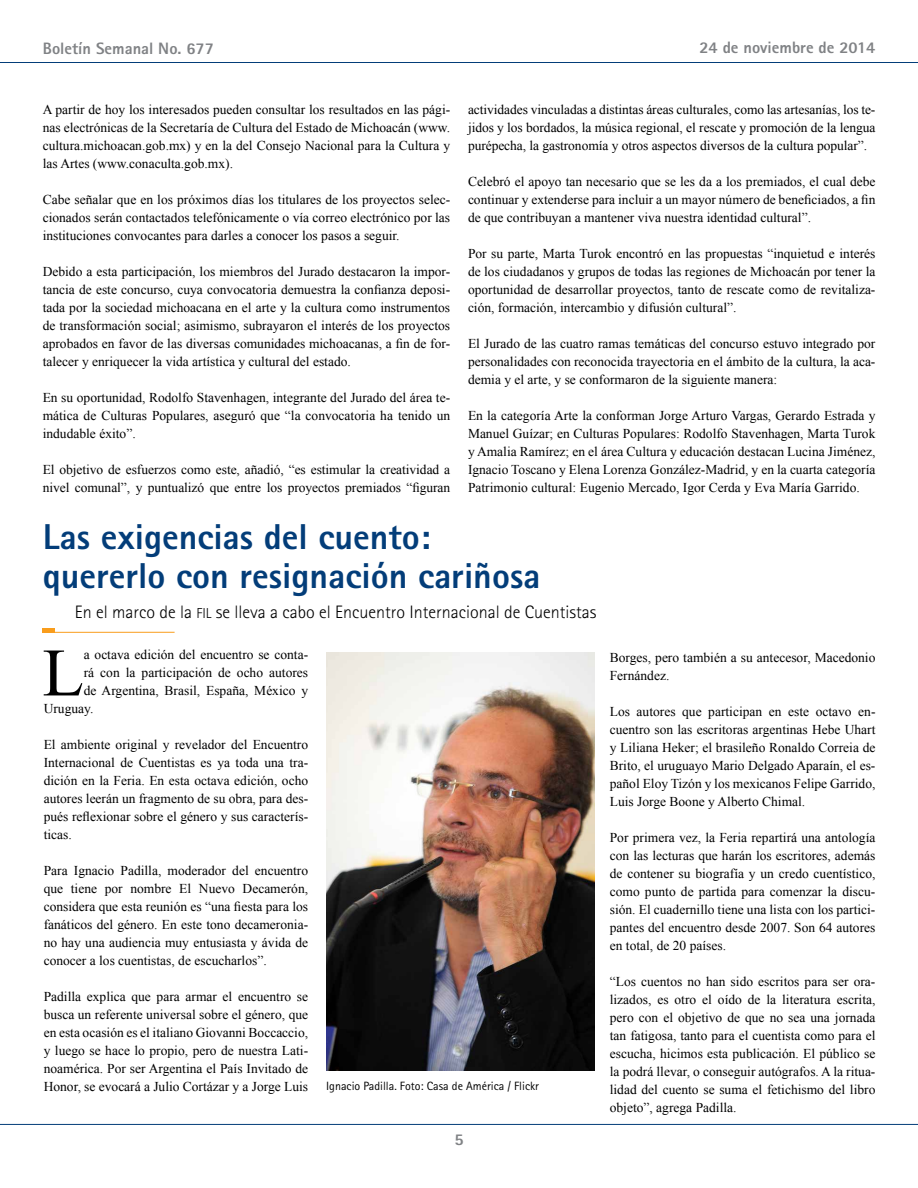
<style>
.page{position:relative;width:918px;height:1188px;background:#fff}
.page>*{position:absolute;margin:0;border:0;box-sizing:border-box;transform-origin:0 0}
.t1{font:67.8px "Times New Roman";color:#000}
.t2{font:800 36px/39px "Rotis Sans Serif";color:#033d79}
.t3{font:300 18px "Rotis Sans Serif";color:#000}
.t4{font:800 16.5px "Rotis Sans Serif";color:#808285}
.t5{font:13.5px/18px "Times New Roman";color:#000;text-align:justify}
.t6{font:12px "Rotis Sans Serif";color:#000}
.s1{font-family:"Rotis Sans Serif Light SC800";font-weight:400;font-size:14.4px}
</style>
<div class="page">
<hr style="left:0;top:62px;width:918px;height:1px;background:#033d79">
<hr style="left:0;top:1124px;width:918px;height:1px;background:#033d79">
<hr style="left:43px;top:632px;width:132px;height:1px;background:#f99d1c">
<hr style="left:43px;top:629px;width:12px;height:4px;background:#f99d1c">
<img style="left:326px;top:653px;width:268px;height:417px">
<p class="t4" style="left:43px;top:38px;width:173px">Boletín Semanal No. 677</p>
<p class="t4" style="left:699px;top:37px;width:178px">24 de noviembre de 2014</p>
<p class="t5" style="left:43px;top:101px;width:409px">A partir de hoy los interesados pueden consultar los resultados en las pági&shy;nas electrónicas de la Secretaría de Cultura del Estado de Michoacán (www. cultura.michoacan.gob.mx) y en la del Consejo Nacional para la Cultura y las Artes (www.conaculta.gob.mx).</p>
<p class="t5" style="left:43px;top:191px;width:409px">Cabe señalar que en los próximos días los titulares de los proyectos selec&shy;cionados serán contactados telefónicamente o vía correo electrónico por las instituciones convocantes para darles a conocer los pasos a seguir.</p>
<p class="t5" style="left:43px;top:263px;width:409px">Debido a esta participación, los miembros del Jurado destacaron la impor&shy;tancia de este concurso, cuya convocatoria demuestra la confianza deposi&shy;tada por la sociedad michoacana en el arte y la cultura como instrumentos de transformación social; asimismo, subrayaron el interés de los proyectos aprobados en favor de las diversas comunidades michoacanas, a fin de for&shy;talecer y enriquecer la vida artística y cultural del estado.</p>
<p class="t5" style="left:43px;top:389px;width:409px">En su oportunidad, Rodolfo Stavenhagen, integrante del Jurado del área te&shy;mática de Culturas Populares, aseguró que “la convocatoria ha tenido un indudable éxito”.</p>
<p class="t5" style="left:43px;top:461px;width:409px">El objetivo de esfuerzos como este, añadió, “es estimular la creatividad a nivel comunal”, y puntualizó que entre los proyectos premiados “figuran</p>
<p class="t5" style="left:468px;top:100px;width:409px">actividades vinculadas a distintas áreas culturales, como las artesanías, los te&shy;jidos y los bordados, la música regional, el rescate y promoción de la lengua purépecha, la gastronomía y otros aspectos diversos de la cultura popular”.</p>
<p class="t5" style="left:468px;top:172px;width:409px">Celebró el apoyo tan necesario que se les da a los premiados, el cual debe continuar y extenderse para incluir a un mayor número de beneficiados, a fin de que contribuyan a mantener viva nuestra identidad cultural”.</p>
<p class="t5" style="left:468px;top:244px;width:409px">Por su parte, Marta Turok encontró en las propuestas “inquietud e interés de los ciudadanos y grupos de todas las regiones de Michoacán por tener la oportunidad de desarrollar proyectos, tanto de rescate como de revitaliza&shy;ción, formación, intercambio y difusión cultural”.</p>
<p class="t5" style="left:468px;top:334px;width:409px">El Jurado de las cuatro ramas temáticas del concurso estuvo integrado por personalidades con reconocida trayectoria en el ámbito de la cultura, la aca&shy;demia y el arte, y se conformaron de la siguiente manera:</p>
<p class="t5" style="left:468px;top:406px;width:409px">En la categoría Arte la conforman Jorge Arturo Vargas, Gerardo Estrada y Manuel Guízar; en Culturas Populares: Rodolfo Stavenhagen, Marta Turok y Amalia Ramírez; en el área Cultura y educación destacan Lucina Jiménez, Ignacio Toscano y Elena Lorenza González-Madrid, y en la cuarta categoría Patrimonio cultural: Eugenio Mercado, Igor Cerda y Eva María Garrido.</p>
<h2 class="t2" style="left:43px;top:517px;width:499px">Las exigencias del cuento: quererlo con resignación cariñosa</h2>
<h3 class="t3" style="left:75px;top:602px;width:523px">En el marco de la <span class="s1">fil</span> se lleva a cabo el Encuentro Internacional de Cuentistas</h3>
<h1 class="t1" style="left:42px;top:627px;width:43px">L</h1>
<p class="t5" style="left:84px;top:646px;width:226px">a octava edición del encuentro se conta-</p>
<p class="t5" style="left:84px;top:664px;width:226px">rá con la participación de ocho autores</p>
<p class="t5" style="left:84px;top:682px;width:226px">de Argentina, Brasil, España, México y</p>
<p class="t5" style="left:44px;top:700px;width:51px">Uruguay.</p>
<p class="t5" style="left:44px;top:736px;width:266px">El ambiente original y revelador del Encuentro Internacional de Cuentistas es ya toda una tra&shy;dición en la Feria. En esta octava edición, ocho autores leerán un fragmento de su obra, para des&shy;pués reflexionar sobre el género y sus caracterís&shy;ticas.</p>
<p class="t5" style="left:44px;top:862px;width:266px">Para Ignacio Padilla, moderador del encuentro que tiene por nombre El Nuevo Decamerón, considera que esta reunión es “una fiesta para los fanáticos del género. En este tono decameronia&shy;no hay una audiencia muy entusiasta y ávida de conocer a los cuentistas, de escucharlos”.</p>
<p class="t5" style="left:44px;top:988px;width:266px">Padilla explica que para armar el encuentro se busca un referente universal sobre el género, que en esta ocasión es el italiano Giovanni Boccaccio, y luego se hace lo propio, pero de nuestra Lati&shy;noamérica. Por ser Argentina el País Invitado de Honor, se evocará a Julio Cortázar y a Jorge Luis</p>
<p class="t6" style="left:326px;top:1079px;width:214px">Ignacio Padilla. Foto: Casa de América / Flickr</p>
<p class="t4" style="left:455px;top:1129px;width:11px">5</p>
<p class="t5" style="left:610px;top:649px;width:267px">Borges, pero también a su antecesor, Macedonio<br>Fernández.</p>
<p class="t5" style="left:610px;top:703px;width:267px">Los autores que participan en este octavo en&shy;cuentro son las escritoras argentinas Hebe Uhart y Liliana Heker; el brasileño Ronaldo Correia de Brito, el uruguayo Mario Delgado Aparaín, el es&shy;pañol Eloy Tizón y los mexicanos Felipe Garrido, Luis Jorge Boone y Alberto Chimal.</p>
<p class="t5" style="left:610px;top:829px;width:267px">Por primera vez, la Feria repartirá una antología con las lecturas que harán los escritores, además de contener su biografía y un credo cuentístico, como punto de partida para comenzar la discu&shy;sión. El cuadernillo tiene una lista con los partici&shy;pantes del encuentro desde 2007. Son 64 autores en total, de 20 países.</p>
<p class="t5" style="left:610px;top:973px;width:267px">“Los cuentos no han sido escritos para ser ora&shy;lizados, es otro el oído de la literatura escrita, pero con el objetivo de que no sea una jornada tan fatigosa, tanto para el cuentista como para el escucha, hicimos esta publicación. El público se la podrá llevar, o conseguir autógrafos. A la ritua&shy;lidad del cuento se suma el fetichismo del libro objeto”, agrega Padilla.</p>
</div>
